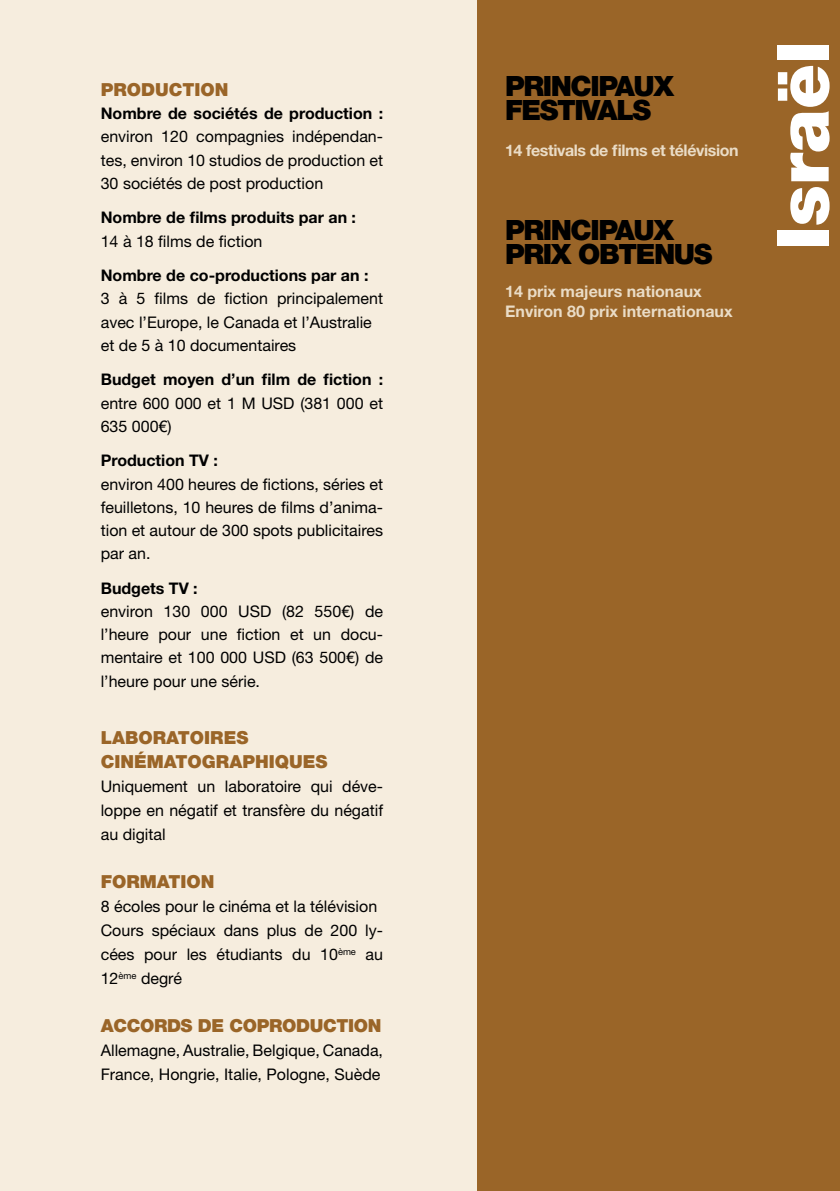
<style>
.page{position:relative;width:840px;height:1191px;background:#fff}
.page>*{position:absolute;margin:0;border:0;box-sizing:border-box;transform-origin:0 0}
.t1{font:900 72px "Helvetica Neue";color:#fff}
.t2{font:900 28px/24px "Helvetica Neue";letter-spacing:-.05em;color:#000}
.t3{font:900 18px "Helvetica Neue";color:#9a6528}
.t4{font:900 18px "Helvetica Neue";letter-spacing:-.02em;color:#9a6528}
.t5{font:16px/23.2px "Helvetica Neue";color:#000;text-align:justify}
.t6{font:700 16px "Helvetica Neue";color:#000}
.t7{font:700 16px "Helvetica Neue";color:#eadcc6}
.t8{font:700 16px "Helvetica Neue";letter-spacing:-.025em;color:#eadcc6}
.s1{font-weight:700}
.s2{font-family:"Helvetica Neue LT Std"}
</style>
<div class="page">
<div style="left:0;top:0;width:839px;height:1191px;background:#f6edde"></div>
<div style="left:476px;top:0;width:363px;height:1191px;background:#9a6528"></div>
<p class="t3" style="left:101px;top:79px;width:129px">PRODUCTION</p>
<p class="t5" style="left:101px;top:102px;width:284px"><span class="s1">Nombre de sociétés de production : </span>environ 120 compagnies indépendan&shy;tes, environ 10 studios de production et 30 sociétés de post production</p>
<p class="t6" style="left:101px;top:208px;width:257px">Nombre de films produits par an :</p>
<p class="t5" style="left:101px;top:229px;width:163px">14 à 18 films de fiction</p>
<p class="t6" style="left:101px;top:265px;width:269px">Nombre de co-productions par an :</p>
<p class="t5" style="left:101px;top:287px;width:284px;text-align:left">3 à 5 films de fiction principalement avec l’Europe, le Canada et l’Australie et de 5 à 10 documentaires</p>
<p class="t5" style="left:101px;top:368px;width:284px"><span class="s1">Budget moyen d’un film de fiction : </span>entre 600 000 et 1 M USD (381 000 et 635 000<span class="s2">€</span>)</p>
<p class="t6" style="left:101px;top:451px;width:119px">Production TV :</p>
<p class="t5" style="left:101px;top:472px;width:284px">environ 400 heures de fictions, séries et feuilletons, 10 heures de films d’anima&shy;tion et autour de 300 spots publicitaires par an.</p>
<p class="t6" style="left:101px;top:578px;width:98px">Budgets TV :</p>
<p class="t5" style="left:101px;top:599px;width:284px">environ 130 000 USD (82 550<span class="s2">€</span>) de l’heure pour une fiction et un docu&shy;mentaire et 100 000 USD (63 500<span class="s2">€</span>) de l’heure pour une série.</p>
<p class="t3" style="left:101px;top:727px;width:149px">LABORATOIRES</p>
<p class="t3" style="left:101px;top:751px;width:228px">CINÉMATOGRAPHIQUES</p>
<p class="t5" style="left:101px;top:774px;width:284px;line-height:24px">Uniquement un laboratoire qui déve&shy;loppe en négatif et transfère du négatif au digital</p>
<p class="t3" style="left:101px;top:871px;width:115px">FORMATION</p>
<p class="t5" style="left:101px;top:894px;width:278px">8 écoles pour le cinéma et la télévision</p>
<p class="t5" style="left:101px;top:918px;width:284px;line-height:24px">Cours spéciaux dans plus de 200 ly&shy;cées pour les étudiants du 10<sup>ème</sup> au 12<sup>ème</sup> degré</p>
<p class="t4" style="left:101px;top:1015px;width:282px">ACCORDS DE COPRODUCTION</p>
<p class="t5" style="left:101px;top:1038px;width:284px;line-height:24px">Allemagne, Australie, Belgique, Canada,<br>France, Hongrie, Italie, Pologne, Suède</p>
<h2 class="t2" style="left:505px;top:74px;width:170px">PRINCIPAUX<br>FESTIVALS</h2>
<p class="t8" style="left:505px;top:140px;width:235px">14 festivals de films et télévision</p>
<p class="t2" style="left:505px;top:218px;width:170px">PRINCIPAUX</p>
<p class="t2" style="left:505px;top:242px;width:209px">PRIX OBTENUS</p>
<p class="t7" style="left:505px;top:281px;width:198px">14 prix majeurs nationaux</p>
<p class="t7" style="left:505px;top:301px;width:229px">Environ 80 prix internationaux</p>
<p class="t1" style="left:759px;top:250px;width:211px;rotate:-90deg">Israël</p>
</div>
